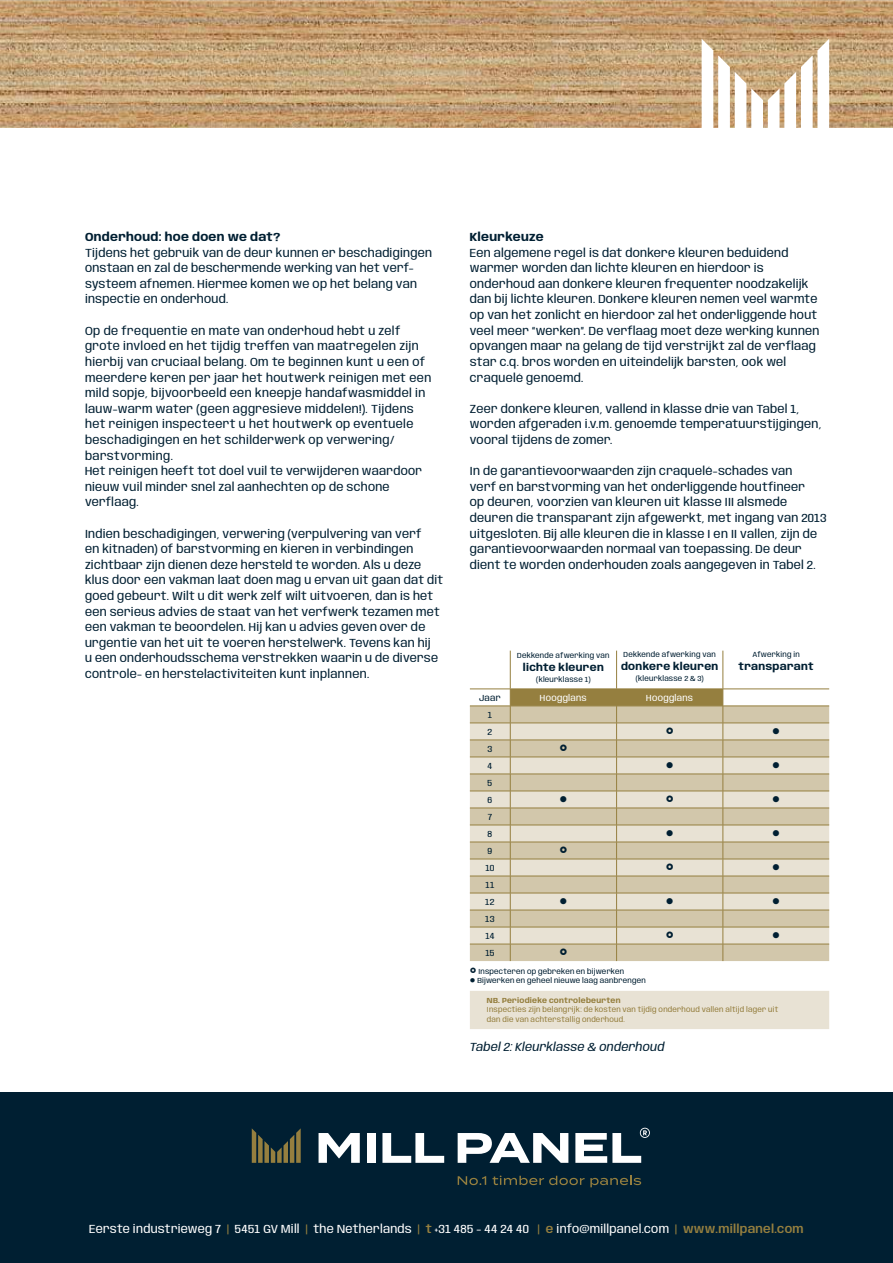
<style>
.page{position:relative;width:893px;height:1263px;background:#fff}
.page>*{position:absolute;margin:0;border:0;box-sizing:border-box;transform-origin:0 0}
.t1{font:12px/15.6px "Anybody";letter-spacing:.015em;color:#001f32}
.t2{font:12px "Anybody";letter-spacing:.015em;color:#fff}
.t3{font:700 12px "Anybody";letter-spacing:.02em;color:#001f32}
.t4{font:italic 12px "Anybody";letter-spacing:.015em;color:#001f32}
.t5{font:700 10.5px "Anybody";letter-spacing:.02em;color:#001f32}
.t6{font:10.5px "Wingdings";color:#001f32}
.t7{font:9px/17px "Anybody";letter-spacing:.02em;color:#001f32}
.t8{font:9px "Anybody";letter-spacing:.025em;color:#fff}
.t9{font:7.5px "Anybody";letter-spacing:.025em;color:#001f32}
.t10{font:7.5px/9.8px "Anybody";letter-spacing:.025em;color:#957f3f}
.t11{font:700 7.5px "Anybody";letter-spacing:.025em;color:#957f3f}
.s1{color:#957f3f}
.s2{font-weight:600;color:#957f3f}
</style>
<div class="page">
<img style="left:0;top:0;width:893px;height:128px">
<div style="left:0;top:1093px;width:893px;height:170px;background:#001f32"></div>
<svg style="left:702px;top:39px;width:128px;height:89px"></svg>
<div style="left:470px;top:707px;width:359px;height:16px;background:#d2c7ab"></div>
<svg style="left:470px;top:724px;width:359px;height:305px;fill:#e8e2d4"></svg>
<hr style="left:510px;top:651px;width:1px;height:38px;background:#957f3f">
<hr style="left:616px;top:651px;width:1px;height:38px;background:#957f3f">
<hr style="left:723px;top:651px;width:1px;height:38px;background:#957f3f">
<hr style="left:470px;top:689px;width:40px;height:1px;background:#957f3f">
<hr style="left:723px;top:689px;width:106px;height:1px;background:#957f3f">
<hr style="left:470px;top:706px;width:40px;height:1px;background:#957f3f">
<hr style="left:723px;top:706px;width:106px;height:1px;background:#957f3f">
<hr style="left:470px;top:723px;width:40px;height:1px;background:#957f3f">
<hr style="left:723px;top:723px;width:106px;height:1px;background:#957f3f">
<hr style="left:470px;top:740px;width:40px;height:1px;background:#957f3f">
<hr style="left:723px;top:740px;width:106px;height:1px;background:#957f3f">
<hr style="left:470px;top:757px;width:40px;height:1px;background:#957f3f">
<hr style="left:723px;top:757px;width:106px;height:1px;background:#957f3f">
<hr style="left:470px;top:774px;width:40px;height:1px;background:#957f3f">
<hr style="left:723px;top:774px;width:106px;height:1px;background:#957f3f">
<hr style="left:470px;top:791px;width:40px;height:1px;background:#957f3f">
<hr style="left:723px;top:791px;width:106px;height:1px;background:#957f3f">
<hr style="left:470px;top:808px;width:40px;height:1px;background:#957f3f">
<hr style="left:723px;top:808px;width:106px;height:1px;background:#957f3f">
<hr style="left:470px;top:825px;width:40px;height:1px;background:#957f3f">
<hr style="left:723px;top:825px;width:106px;height:1px;background:#957f3f">
<hr style="left:470px;top:842px;width:40px;height:1px;background:#957f3f">
<hr style="left:723px;top:842px;width:106px;height:1px;background:#957f3f">
<hr style="left:470px;top:859px;width:40px;height:1px;background:#957f3f">
<hr style="left:723px;top:859px;width:106px;height:1px;background:#957f3f">
<hr style="left:470px;top:876px;width:40px;height:1px;background:#957f3f">
<hr style="left:723px;top:876px;width:106px;height:1px;background:#957f3f">
<hr style="left:470px;top:893px;width:40px;height:1px;background:#957f3f">
<hr style="left:723px;top:893px;width:106px;height:1px;background:#957f3f">
<hr style="left:470px;top:910px;width:40px;height:1px;background:#957f3f">
<hr style="left:723px;top:910px;width:106px;height:1px;background:#957f3f">
<hr style="left:470px;top:927px;width:40px;height:1px;background:#957f3f">
<hr style="left:723px;top:927px;width:106px;height:1px;background:#957f3f">
<hr style="left:470px;top:944px;width:40px;height:1px;background:#957f3f">
<hr style="left:723px;top:944px;width:106px;height:1px;background:#957f3f">
<svg style="left:319px;top:1133px;width:41px;height:30px"></svg>
<div style="left:367px;top:1133px;width:8px;height:30px;background:#fff"></div>
<svg style="left:382px;top:1133px;width:62px;height:30px"></svg>
<svg style="left:458px;top:1133px;width:110px;height:30px"></svg>
<svg style="left:575px;top:1128px;width:75px;height:35px"></svg>
<svg style="left:252px;top:1128px;width:49px;height:35px"></svg>
<svg style="left:458px;top:1176px;width:28px;height:9px"></svg>
<svg style="left:492px;top:1175px;width:149px;height:12px"></svg>
<svg style="left:510px;top:689px;width:214px;height:272px;background:#d2c8ad"></svg>
<svg style="left:470px;top:967px;width:6px;height:6px"></svg>
<p class="t3" style="left:85px;top:229px;width:197px">Onderhoud: hoe doen we dat?</p>
<p class="t1" style="left:85px;top:245px;width:349px">Tijdens het gebruik van de deur kunnen er beschadigingen onstaan en zal de beschermende werking van het verf&shy;systeem afnemen. Hiermee komen we op het belang van inspectie en onderhoud.</p>
<p class="t1" style="left:85px;top:323px;width:348px">Op de frequentie en mate van onderhoud hebt u zelf grote invloed en het tijdig treffen van maatregelen zijn hierbij van cruciaal belang. Om te beginnen kunt u een of meerdere keren per jaar het houtwerk reinigen met een mild sopje, bijvoorbeeld een kneepje handafwasmiddel in lauw-warm water (geen aggresieve middelen!). Tijdens het reinigen inspecteert u het houtwerk op eventuele beschadigingen en het schilderwerk op verwering/ barstvorming.<br>Het reinigen heeft tot doel vuil te verwijderen waardoor nieuw vuil minder snel zal aanhechten op de schone verflaag.</p>
<p class="t1" style="left:85px;top:525px;width:360px">Indien beschadigingen, verwering (verpulvering van verf<br>en kitnaden) of barstvorming en kieren in verbindingen zichtbaar zijn dienen deze hersteld te worden. Als u deze klus door een vakman laat doen mag u ervan uit gaan dat dit goed gebeurt. Wilt u dit werk zelf wilt uitvoeren, dan is het een serieus advies de staat van het verfwerk tezamen met een vakman te beoordelen. Hij kan u advies geven over de urgentie van het uit te voeren herstelwerk. Tevens kan hij<br>u een onderhoudsschema verstrekken waarin u de diverse controle- en herstelactiviteiten kunt inplannen.</p>
<p class="t3" style="left:470px;top:229px;width:75px">Kleurkeuze</p>
<p class="t1" style="left:470px;top:245px;width:351px">Een algemene regel is dat donkere kleuren beduidend warmer worden dan lichte kleuren en hierdoor is onderhoud aan donkere kleuren frequenter noodzakelijk dan bij lichte kleuren. Donkere kleuren nemen veel warmte op van het zonlicht en hierdoor zal het onderliggende hout veel meer “werken”. De verflaag moet deze werking kunnen opvangen maar na gelang de tijd verstrijkt zal de verflaag star c.q. bros worden en uiteindelijk barsten, ook wel craquelé genoemd.</p>
<p class="t1" style="left:470px;top:401px;width:353px">Zeer donkere kleuren, vallend in klasse drie van Tabel 1, worden afgeraden i.v.m. genoemde temperatuurstijgingen, vooral tijdens de zomer.</p>
<p class="t1" style="left:470px;top:463px;width:358px">In de garantievoorwaarden zijn craquelé-schades van<br>verf en barstvorming van het onderliggende houtfineer<br>op deuren, voorzien van kleuren uit klasse III alsmede deuren die transparant zijn afgewerkt, met ingang van 2013 uitgesloten. Bij alle kleuren die in klasse I en II vallen, zijn de garantievoorwaarden normaal van toepassing. De deur dient te worden onderhouden zoals aangegeven in Tabel 2.</p>
<p class="t9" style="left:517px;top:651px;width:94px">Dekkende afwerking van</p>
<p class="t5" style="left:523px;top:661px;width:83px">lichte kleuren</p>
<p class="t9" style="left:536px;top:675px;width:56px">(kleurklasse 1)</p>
<p class="t9" style="left:624px;top:649px;width:94px">Dekkende afwerking van</p>
<p class="t5" style="left:621px;top:660px;width:99px">donkere kleuren</p>
<p class="t9" style="left:636px;top:674px;width:69px">(kleurklasse 2 &amp; 3)</p>
<p class="t7" style="left:479px;top:689px;width:23px">Jaar</p>
<p class="t8" style="left:540px;top:692px;width:48px">Hoogglans</p>
<p class="t8" style="left:646px;top:692px;width:48px">Hoogglans</p>
<p class="t7" style="left:488px;top:706px;width:6px">1<br>2</p>
<p class="t9" style="left:752px;top:649px;width:49px">Afwerking in</p>
<p class="t5" style="left:739px;top:660px;width:77px">transparant</p>
<p class="t6" style="left:772px;top:725px;width:9px">●</p>
<p class="t7" style="left:487px;top:740px;width:6px">3<br>4</p>
<p class="t7" style="left:488px;top:774px;width:6px">5<br>6</p>
<p class="t7" style="left:488px;top:808px;width:6px">7<br>8</p>
<p class="t7" style="left:485px;top:842px;width:11px">9<br>10</p>
<p class="t7" style="left:485px;top:876px;width:11px">11<br>12</p>
<p class="t7" style="left:485px;top:910px;width:11px">13<br>14</p>
<p class="t6" style="left:666px;top:759px;width:9px">●</p>
<p class="t6" style="left:772px;top:759px;width:9px">●</p>
<p class="t6" style="left:559px;top:793px;width:9px">●</p>
<p class="t6" style="left:772px;top:793px;width:9px">●</p>
<p class="t6" style="left:666px;top:827px;width:9px">●</p>
<p class="t6" style="left:772px;top:827px;width:9px">●</p>
<p class="t6" style="left:772px;top:861px;width:9px">●</p>
<p class="t6" style="left:559px;top:895px;width:9px">●</p>
<p class="t6" style="left:666px;top:895px;width:9px">●</p>
<p class="t6" style="left:772px;top:895px;width:9px">●</p>
<p class="t6" style="left:772px;top:929px;width:9px">●</p>
<p class="t7" style="left:485px;top:944px;width:11px">15</p>
<p class="t9" style="left:478px;top:966px;width:147px">Inspecteren op gebreken en bijwerken</p>
<p class="t9" style="left:470px;top:976px;width:178px">● Bijwerken en geheel nieuwe laag aanbrengen</p>
<p class="t11" style="left:487px;top:995px;width:135px">NB. Periodieke controlebeurten</p>
<p class="t10" style="left:487px;top:1005px;width:293px">Inspecties zijn belangrijk: de kosten van tijdig onderhoud vallen altijd lager uit dan die van achterstallig onderhoud.</p>
<p class="t4" style="left:470px;top:1039px;width:196px">Tabel 2: Kleurklasse &amp; onderhoud</p>
<p class="t2" style="left:89px;top:1222px;width:716px">Eerste industrieweg 7 <span class="s1">|</span> 5451 GV Mill <span class="s1">|</span> the Netherlands <span class="s1">|</span> <span class="s2">t</span> +31 485 - 44 24 40 <span class="s1">|</span> <span class="s2">e</span> info@millpanel.com <span class="s1">|</span> <span class="s2">www.millpanel.com</span></p>
</div>
